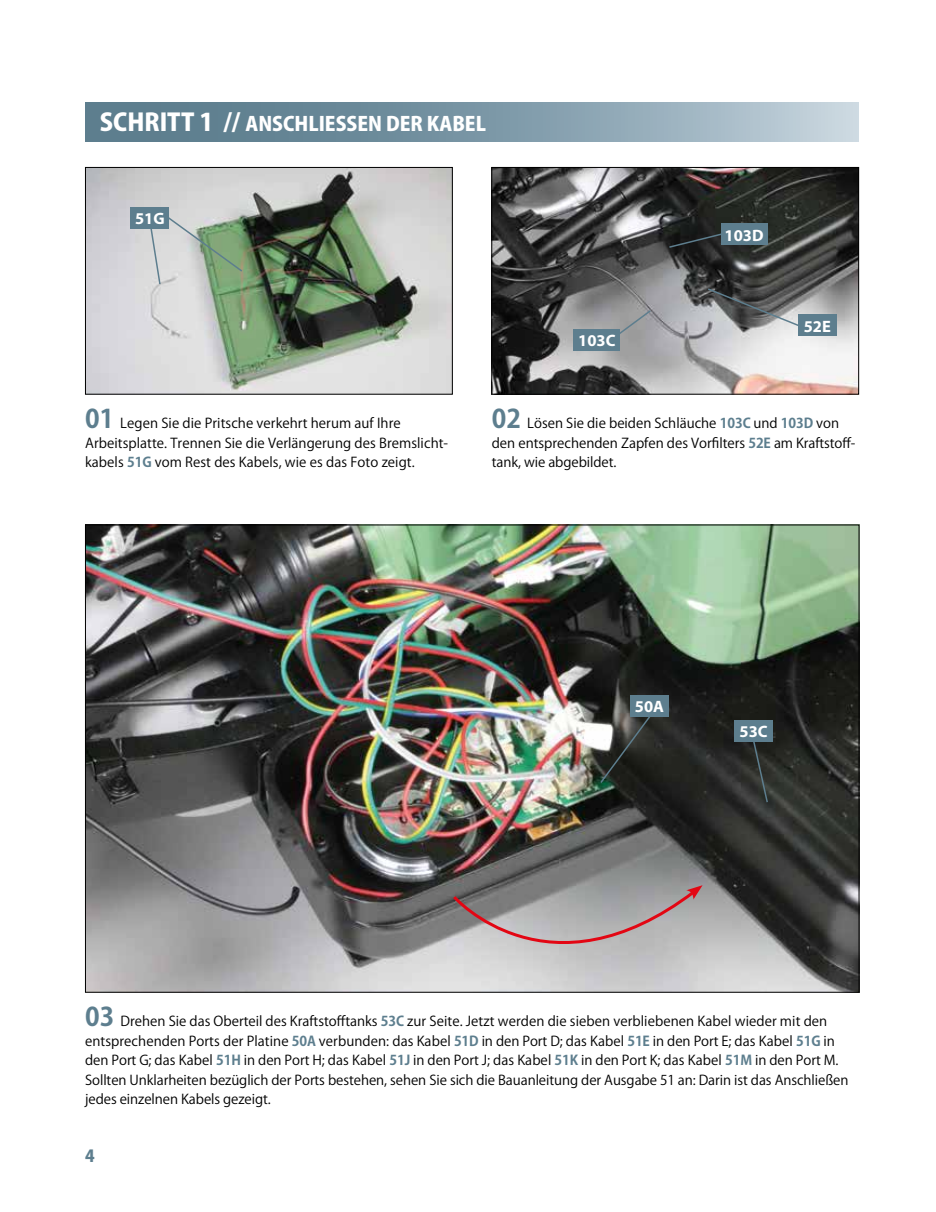
<style>
.page{position:relative;width:936px;height:1212px;background:#fff}
.page>*{position:absolute;margin:0;border:0;box-sizing:border-box;transform-origin:0 0}
.t1{font:800 19.5px "Koz Go Pro";color:#fff}
.t2{font:700 16.5px "Myriad Pro";color:#fff}
.t3{font:800 16.5px "Koz Go Pro";color:#5d7e8e}
.t4{font:13.5px/19.5px "Koz Go Pro";color:#000}
.s1{font-size:24px}
.s2{font-weight:700;font-size:25.5px;color:#5d7e8e}
.s3{font-weight:700;color:#5d7e8e}
</style>
<div class="page">
<svg style="left:85px;top:102px;width:774px;height:39px;background:#829dab"></svg>
<img style="left:87px;top:527px;width:770px;height:463px">
<img style="left:87px;top:169px;width:363px;height:224px">
<div style="left:85px;top:167px;width:367px;height:228px;border:1px solid #000"></div>
<img style="left:493px;top:169px;width:364px;height:224px">
<div style="left:491px;top:167px;width:368px;height:228px;border:1px solid #000"></div>
<svg style="left:146px;top:206px;width:98px;height:80px;background:#b4c2b3"></svg>
<div style="left:131px;top:207px;width:38px;height:21px;background:#5d7e8e"></div>
<svg style="left:667px;top:231px;width:60px;height:18px"></svg>
<div style="left:720px;top:224px;width:47px;height:21px;background:#5d7e8e"></div>
<svg style="left:609px;top:309px;width:43px;height:33px"></svg>
<div style="left:573px;top:329px;width:47px;height:21px;background:#5d7e8e"></div>
<svg style="left:706px;top:287px;width:107px;height:46px;background:#7e7f80"></svg>
<div style="left:798px;top:315px;width:38px;height:21px;background:#5d7e8e"></div>
<svg style="left:451px;top:885px;width:251px;height:108px;background:#b7b0b1"></svg>
<svg style="left:750px;top:741px;width:19px;height:63px"></svg>
<div style="left:734px;top:720px;width:38px;height:21px;background:#5d7e8e"></div>
<svg style="left:598px;top:705px;width:61px;height:79px;background:#3f413d"></svg>
<div style="left:630px;top:695px;width:38px;height:21px;background:#5d7e8e"></div>
<h1 class="t1" style="left:100px;top:111px;width:387px"><span class="s1">SCHRITT 1 //</span> ANSCHLIESSEN DER KABEL</h1>
<p class="t2" style="left:135px;top:208px;width:31px">51G</p>
<p class="t2" style="left:578px;top:329px;width:39px">103C</p>
<p class="t2" style="left:724px;top:224px;width:40px">103D</p>
<p class="t2" style="left:803px;top:315px;width:29px">52E</p>
<p class="t4" style="left:85px;top:414px;width:364px"><span class="s2">01</span> Legen Sie die Pritsche verkehrt herum auf Ihre<br>Arbeitsplatte. Trennen Sie die Verlängerung des Bremslicht&shy;kabels <span class="s3">51G</span> vom Rest des Kabels, wie es das Foto zeigt.</p>
<p class="t4" style="left:491px;top:414px;width:365px"><span class="s2">02</span> Lösen Sie die beiden Schläuche <span class="s3">103C</span> und <span class="s3">103D</span> von den entsprechenden Zapfen des Vorfilters <span class="s3">52E</span> am Kraftstoff&shy;tank, wie abgebildet.</p>
<p class="t2" style="left:634px;top:696px;width:31px">50A</p>
<p class="t2" style="left:739px;top:721px;width:30px">53C</p>
<p class="t4" style="left:85px;top:1012px;width:764px"><span class="s2">03</span> Drehen Sie das Oberteil des Kraftstofftanks <span class="s3">53C</span> zur Seite. Jetzt werden die sieben verbliebenen Kabel wieder mit den entsprechenden Ports der Platine <span class="s3">50A</span> verbunden: das Kabel <span class="s3">51D</span> in den Port D; das Kabel <span class="s3">51E</span> in den Port E; das Kabel <span class="s3">51G</span> in den Port G; das Kabel <span class="s3">51H</span> in den Port H; das Kabel <span class="s3">51J</span> in den Port J; das Kabel <span class="s3">51K</span> in den Port K; das Kabel <span class="s3">51M</span> in den Port M.<br>Sollten Unklarheiten bezüglich der Ports bestehen, sehen Sie sich die Bauanleitung der Ausgabe 51 an: Darin ist das Anschließen jedes einzelnen Kabels gezeigt.</p>
<p class="t3" style="left:85px;top:1145px;width:11px">4</p>
</div>
